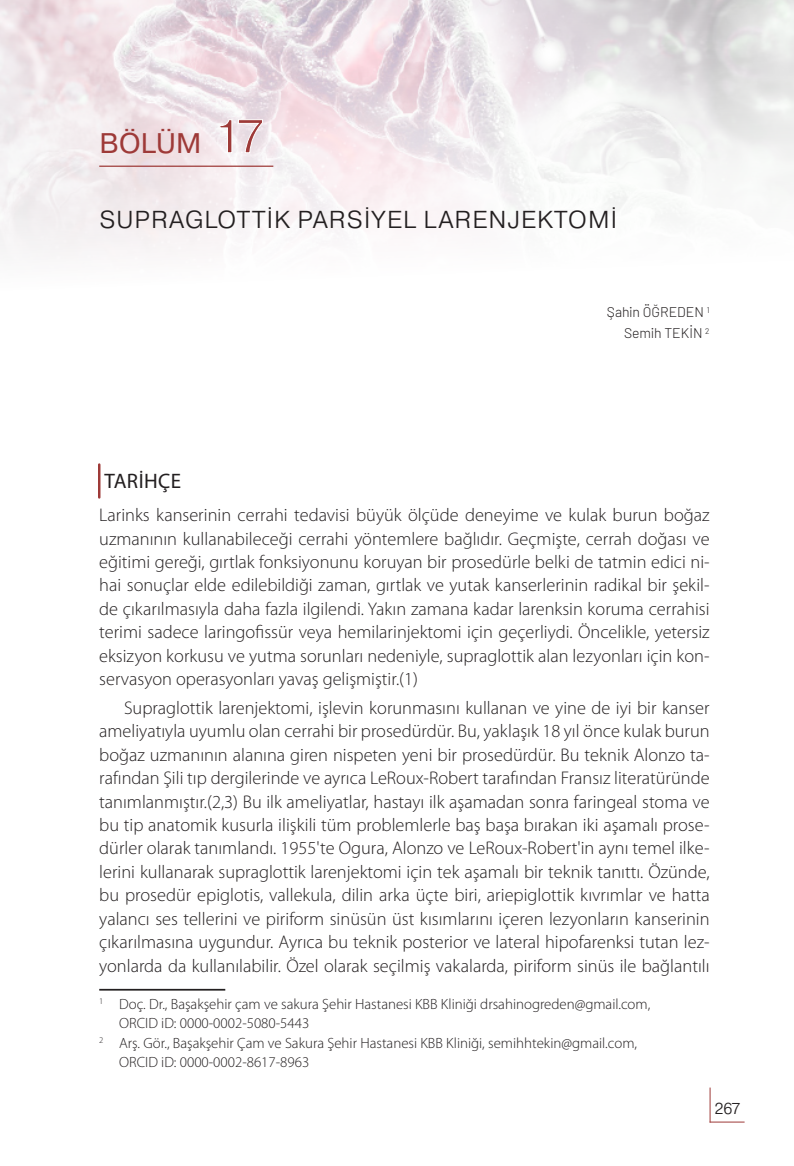
<style>
.page{position:relative;width:794px;height:1166px;background:#fff}
.page>*{position:absolute;margin:0;border:0;box-sizing:border-box;transform-origin:0 0}
.BOLUM{font:28.35px "Pragmatica";letter-spacing:.01em;color:#9e3a38}
.BOLUM_BASLIK{font:300 24.5px "Pragmatica";letter-spacing:.04em;color:#231f20}
.baslık_1{font:21px "Myriad Pro";letter-spacing:.02em;color:#231f20}
.duzyazi{font:300 18.38px/23.4px "Myriad Pro";color:#231f20;text-align:justify}
.duzyazi__5{font:300 18.38px/23.4px "Myriad Pro";color:#231f20;text-align:justify}
.t1{font:300 15.75px "Pragmatica";color:#231f20}
.dipnot{font:300 14.88px/19.2px "Myriad Pro";color:#231f20}
.YAZAR{font:300 14px/21px "Barlow";color:#231f20;text-align:right}
.s1{font-size:47.25px}
</style>
<div class="page">
<img style="left:0;top:0;width:794px;height:253px">
<hr style="left:99px;top:166px;width:174px;height:1px;background:#9e3a38">
<hr style="left:709px;top:1087px;width:1px;height:35px;background:#9e3a38">
<hr style="left:709px;top:1121px;width:35px;height:1px;background:#9e3a38">
<hr style="left:98px;top:464px;width:2px;height:33px;background:#9e3a38">
<hr style="left:99px;top:989px;width:126px;height:1px;background:#231f20">
<p class="BOLUM" style="left:99px;top:126px;width:166px">BÖLÜM <span class="s1">17</span></p>
<p class="BOLUM_BASLIK" style="left:99px;top:204px;width:519px">SUPRAGLOTTIK PARSIYEL LARENJEKTOMI</p>
<p class="YAZAR" style="left:607px;top:301px;width:104px">Şahin ÖĞREDEN <sup>1<br></sup>Semih TEKİN <sup>2</sup></p>
<p class="baslık_1" style="left:104px;top:468px;width:78px">TARIHÇE</p>
<p class="duzyazi__5" style="left:99px;top:503px;width:612px">Larinks kanserinin cerrahi tedavisi büyük ölçüde deneyime ve kulak burun boğaz uzmanının kullanabileceği cerrahi yöntemlere bağlıdır. Geçmişte, cerrah doğası ve eğitimi gereği, gırtlak fonksiyonunu koruyan bir prosedürle belki de tatmin edici ni&shy;hai sonuçlar elde edilebildiği zaman, gırtlak ve yutak kanserlerinin radikal bir şekil&shy;de çıkarılmasıyla daha fazla ilgilendi. Yakın zamana kadar larenksin koruma cerrahisi terimi sadece laringofissür veya hemilarinjektomi için geçerliydi. Öncelikle, yetersiz eksizyon korkusu ve yutma sorunları nedeniyle, supraglottik alan lezyonları için kon&shy;servasyon operasyonları yavaş gelişmiştir.(1)</p>
<p class="duzyazi" style="left:99px;top:696px;width:612px;text-indent:25px">Supraglottik larenjektomi, işlevin korunmasını kullanan ve yine de iyi bir kanser ameliyatıyla uyumlu olan cerrahi bir prosedürdür. Bu, yaklaşık 18 yıl önce kulak burun boğaz uzmanının alanına giren nispeten yeni bir prosedürdür. Bu teknik Alonzo ta&shy;rafından Şili tıp dergilerinde ve ayrıca LeRoux-Robert tarafından Fransız literatüründe tanımlanmıştır.(2,3) Bu ilk ameliyatlar, hastayı ilk aşamadan sonra faringeal stoma ve bu tip anatomik kusurla ilişkili tüm problemlerle baş başa bırakan iki aşamalı prose&shy;dürler olarak tanımlandı. 1955'te Ogura, Alonzo ve LeRoux-Robert'in aynı temel ilke&shy;lerini kullanarak supraglottik larenjektomi için tek aşamalı bir teknik tanıttı. Özünde, bu prosedür epiglotis, vallekula, dilin arka üçte biri, ariepiglottik kıvrımlar ve hatta yalancı ses tellerini ve piriform sinüsün üst kısımlarını içeren lezyonların kanserinin çıkarılmasına uygundur. Ayrıca bu teknik posterior ve lateral hipofarenksi tutan lez&shy;yonlarda da kullanılabilir. Özel olarak seçilmiş vakalarda, piriform sinüs ile bağlantılı</p>
<p class="dipnot" style="left:119px;top:994px;width:533px;text-indent:-20px"><sup>1</sup> Doç. Dr., Başakşehir çam ve sakura Şehir Hastanesi KBB Kliniği drsahinogreden@gmail.com,<br>ORCID iD: 0000-0002-5080-5443</p>
<p class="dipnot" style="left:119px;top:1033px;width:519px;text-indent:-20px"><sup>2</sup> Arş. Gör., Başakşehir Çam ve Sakura Şehir Hastanesi KBB Kliniği, semihhtekin@gmail.com,<br>ORCID iD: 0000-0002-8617-8963</p>
<p class="t1" style="left:714px;top:1099px;width:28px">267</p>
</div>
